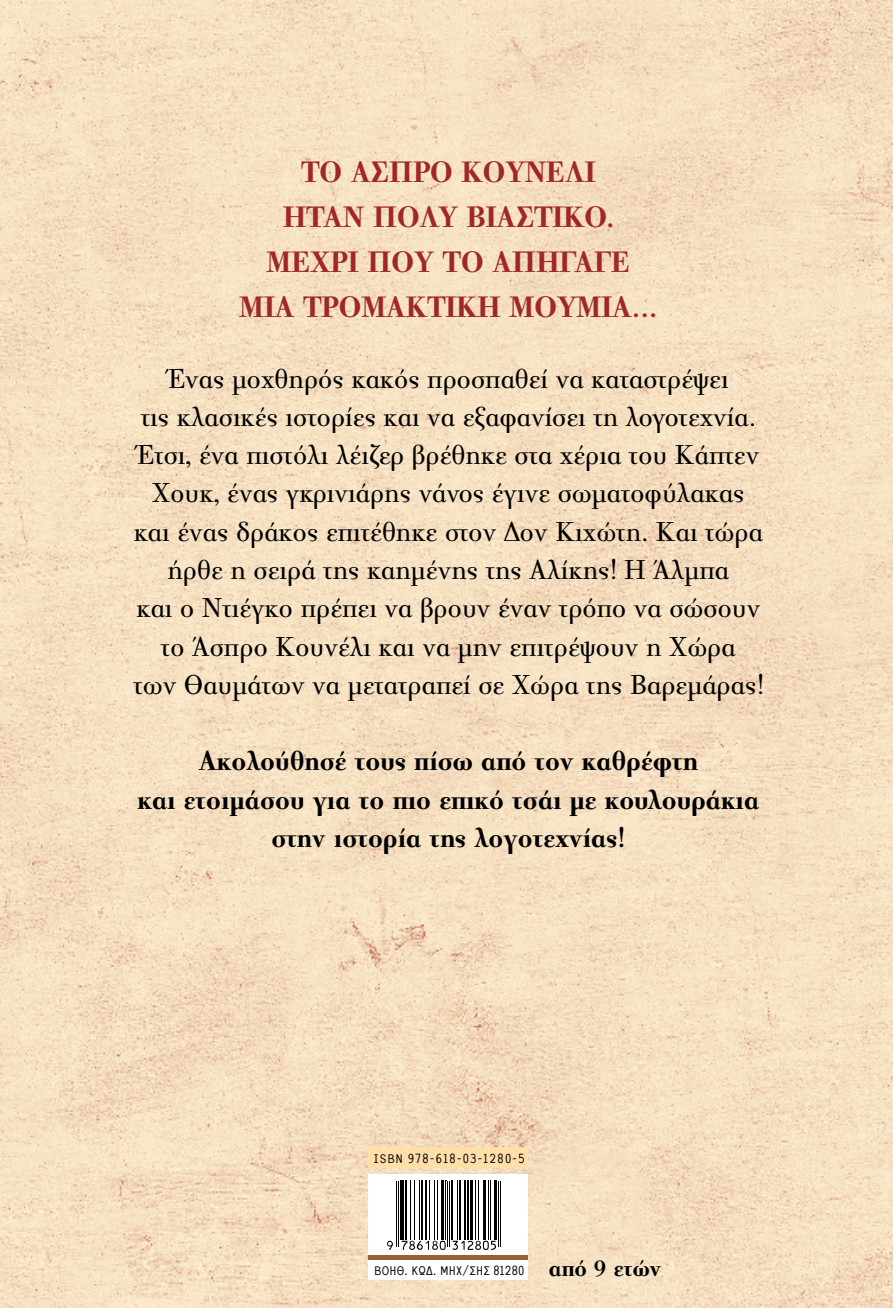
<style>
.page{position:relative;width:893px;height:1308px;background:#fff}
.page>*{position:absolute;margin:0;border:0;box-sizing:border-box;transform-origin:0 0}
.t1{font:700 31.5px/45px "PF Bodoni Text Poly";color:#9f272a;text-align:center}
.t2{font:29.25px/38.2px "PF Bodoni Text Poly";color:#000;text-align:center}
.t3{font:700 29.25px/38.2px "PF Bodoni Text Poly";color:#000;text-align:center}
.t4{font:700 24.75px "PF Bodoni Text Poly";color:#000}
.t5{font:700 13.5px "CF Sans";letter-spacing:.07em;color:#000}
.t6{font:700 13.5px "CF Sans";letter-spacing:-.01em;color:#000}
</style>
<div class="page">
<img style="left:0;top:0;width:893px;height:1307px">
<div style="left:369px;top:1173px;width:159px;height:106px;background:#fff"></div>
<svg style="left:389px;top:1239px;width:112px;height:11px"></svg>
<hr style="left:388px;top:1180px;width:2px;height:66px;background:#fff">
<hr style="left:390px;top:1180px;width:1px;height:66px;background:#fff">
<hr style="left:391px;top:1180px;width:1px;height:66px;background:#fff">
<hr style="left:392px;top:1180px;width:1px;height:66px;background:#fff">
<hr style="left:393px;top:1180px;width:1px;height:66px;background:#fff">
<hr style="left:394px;top:1180px;width:1px;height:66px;background:#fff">
<hr style="left:395px;top:1180px;width:1px;height:66px;background:#fff">
<hr style="left:396px;top:1180px;width:1px;height:66px;background:#000">
<hr style="left:397px;top:1180px;width:1px;height:66px;background:#fff">
<hr style="left:398px;top:1180px;width:2px;height:66px;background:#000">
<hr style="left:400px;top:1180px;width:1px;height:66px;background:#fff">
<hr style="left:401px;top:1180px;width:3px;height:59px;background:#000">
<hr style="left:405px;top:1180px;width:2px;height:59px;background:#000">
<hr style="left:411px;top:1180px;width:1px;height:59px;background:#000">
<hr style="left:414px;top:1180px;width:1px;height:59px;background:#000">
<hr style="left:420px;top:1180px;width:1px;height:59px;background:#000">
<hr style="left:422px;top:1180px;width:1px;height:59px;background:#000">
<hr style="left:425px;top:1180px;width:2px;height:59px;background:#000">
<hr style="left:430px;top:1180px;width:1px;height:59px;background:#000">
<hr style="left:434px;top:1180px;width:1px;height:59px;background:#000">
<hr style="left:437px;top:1180px;width:1px;height:59px;background:#000">
<hr style="left:442px;top:1180px;width:2px;height:59px;background:#000">
<hr style="left:445px;top:1180px;width:1px;height:59px;background:#000">
<hr style="left:446px;top:1180px;width:1px;height:66px;background:#fff">
<hr style="left:447px;top:1180px;width:1px;height:66px;background:#000">
<hr style="left:448px;top:1180px;width:2px;height:66px;background:#fff">
<hr style="left:450px;top:1180px;width:1px;height:66px;background:#000">
<hr style="left:451px;top:1180px;width:1px;height:66px;background:#fff">
<hr style="left:452px;top:1180px;width:1px;height:59px;background:#000">
<hr style="left:457px;top:1180px;width:1px;height:59px;background:#000">
<hr style="left:460px;top:1180px;width:2px;height:59px;background:#000">
<hr style="left:464px;top:1180px;width:2px;height:59px;background:#000">
<hr style="left:467px;top:1180px;width:3px;height:59px;background:#000">
<hr style="left:471px;top:1180px;width:2px;height:59px;background:#000">
<hr style="left:475px;top:1180px;width:1px;height:59px;background:#000">
<hr style="left:478px;top:1180px;width:2px;height:59px;background:#000">
<hr style="left:483px;top:1180px;width:3px;height:59px;background:#000">
<hr style="left:488px;top:1180px;width:2px;height:59px;background:#000">
<hr style="left:491px;top:1180px;width:1px;height:59px;background:#000">
<hr style="left:494px;top:1180px;width:3px;height:59px;background:#000">
<hr style="left:498px;top:1180px;width:2px;height:66px;background:#000">
<hr style="left:500px;top:1180px;width:1px;height:66px;background:#fff">
<hr style="left:501px;top:1180px;width:1px;height:66px;background:#000">
<svg style="left:402px;top:1240px;width:44px;height:9px"></svg>
<svg style="left:452px;top:1240px;width:44px;height:9px"></svg>
<svg style="left:387px;top:1240px;width:6px;height:9px"></svg>
<div style="left:369px;top:1147px;width:159px;height:21px;background:#fedea9"></div>
<hr style="left:369px;top:1255px;width:159px;height:4px;background:#995f3b">
<p class="t1" style="left:239px;top:150px;width:420px">ΤΟ ΑΣΠΡΟ ΚΟΥΝΕΛΙ<br>ΗΤΑΝ ΠΟΛΥ ΒΙΑΣΤΙΚΟ.<br>ΜΕΧΡΙ ΠΟΥ ΤΟ ΑΠΗΓΑΓΕ<br>ΜΙΑ ΤΡΟΜΑΚΤΙΚΗ ΜΟΥΜΙΑ…</p>
<p class="t2" style="left:133px;top:359px;width:631px">Ένας μοχθηρός κακός προσπαθεί να καταστρέψει<br>τις κλασικές ιστορίες και να εξαφανίσει τη λογοτεχνία.<br>Έτσι, ένα πιστόλι λέιζερ βρέθηκε στα χέρια του Κάπτεν Χουκ, ένας γκρινιάρης νάνος έγινε σωματοφύλακας και ένας δράκος επιτέθηκε στον Δον Κιχώτη. Και τώρα ήρθε η σειρά της καημένης της Αλίκης! Η Άλμπα<br>και ο Ντιέγκο πρέπει να βρουν έναν τρόπο να σώσουν το Άσπρο Κουνέλι και να μην επιτρέψουν η Χώρα<br>των Θαυμάτων να μετατραπεί σε Χώρα της Βαρεμάρας!</p>
<p class="t3" style="left:138px;top:742px;width:623px">Ακολούθησέ τους πίσω από τον καθρέφτη<br>και ετοιμάσου για το πιο επικό τσάι με κουλουράκια στην ιστορία της λογοτεχνίας!</p>
<p class="t5" style="left:373px;top:1151px;width:153px">ISBN 978-618-03-1280-5</p>
<p class="t6" style="left:374px;top:1263px;width:152px">ΒΟΗΘ. ΚΩΔ. MHX/ΣHΣ 81280</p>
<p class="t4" style="left:549px;top:1254px;width:114px">από 9 ετών</p>
</div>
